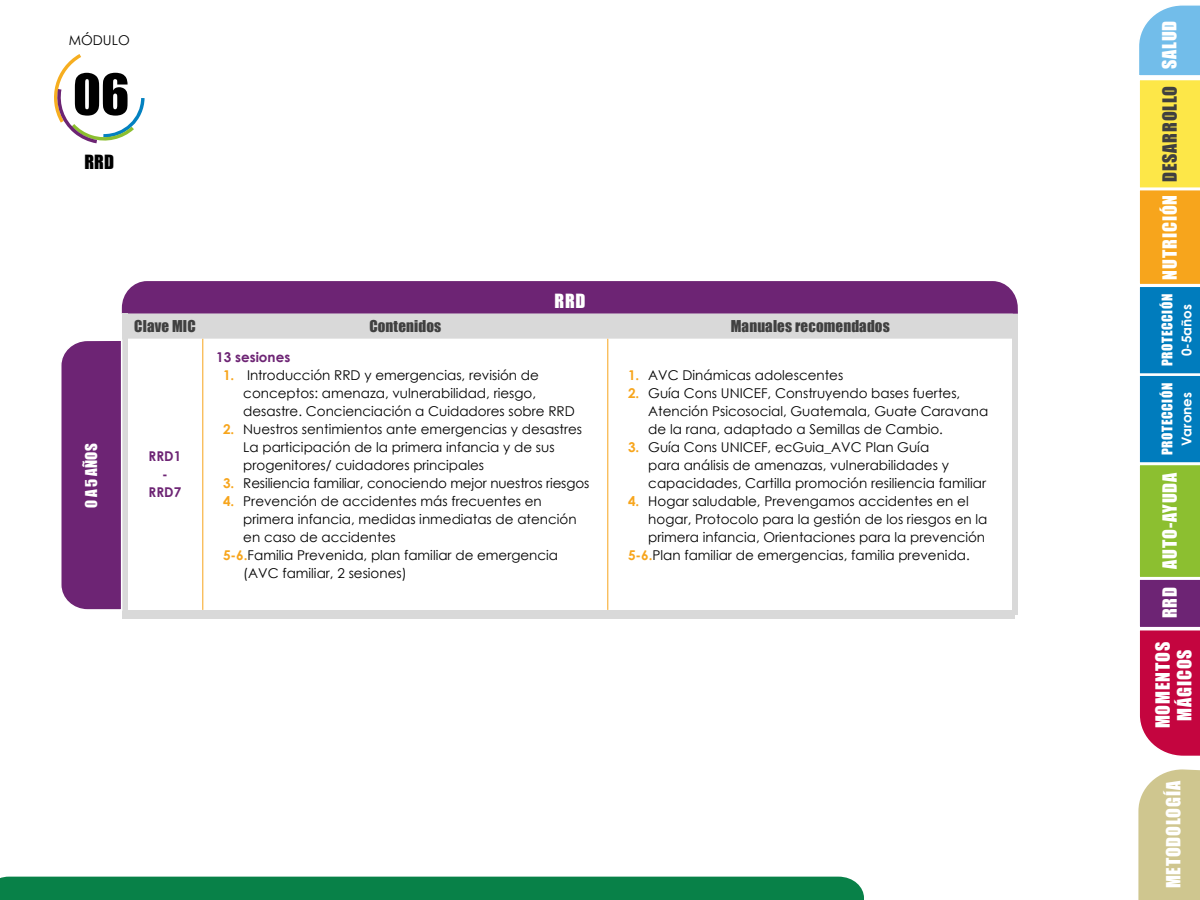
<style>
.page{position:relative;width:1200px;height:900px;background:#fff}
.page>*{position:absolute;margin:0;border:0;box-sizing:border-box;transform-origin:0 0}
.t1{font:52.2px "Impact";color:#000}
.t2{font:18px/21.6px "Impact";letter-spacing:.05em;color:#fff;text-align:center}
.t3{font:18px "Impact";letter-spacing:.05em;color:#404040}
.t4{font:18px "Impact";color:#000}
.t5{font:15px "Impact";letter-spacing:.01em;color:#404040}
.t6{font:15px "Impact";color:#fff}
.t7{font:13.5px/18px "Century Gothic";color:#000}
.t8{font:13.5px "Impact";letter-spacing:.05em;color:#fff}
.t9{font:700 13.5px/18px "Century Gothic";color:#6d2474;text-align:center}
.t10{font:700 13.5px "Century Gothic";color:#fff}
.s1{font-weight:700;color:#f7a51c}
</style>
<div class="page">
<div style="left:0;top:877px;width:864px;height:23px;background:#088148"></div>
<svg style="left:54px;top:54px;width:91px;height:89px"></svg>
<svg style="left:1139px;top:5px;width:61px;height:751px;background:#958f73"></svg>
<svg style="left:1138px;top:769px;width:62px;height:131px;background:#d2c996"></svg>
<div style="left:125px;top:610px;width:890px;height:9px;background:#d9d9d9"></div>
<div style="left:1013px;top:314px;width:5px;height:300px;background:#d9d9d9"></div>
<div style="left:122px;top:314px;width:5px;height:305px;background:#d9d9d9"></div>
<svg style="left:61px;top:281px;width:957px;height:329px"></svg>
<p class="t7" style="left:69px;top:31px;width:62px">MÓDULO</p>
<h1 class="t1" style="left:73px;top:54px;width:58px">06</h1>
<h2 class="t4" style="left:84px;top:148px;width:31px">RRD</h2>
<p class="t6" style="left:80px;top:508px;width:66px;rotate:-90deg">0 A 5 AÑOS</p>
<h2 class="t2" style="left:554px;top:289px;width:33px">RRD</h2>
<p class="t5" style="left:134px;top:315px;width:63px">Clave MIC</p>
<p class="t5" style="left:369px;top:314px;width:73px">Contenidos</p>
<p class="t5" style="left:731px;top:314px;width:161px">Manuales recomendados</p>
<p class="t9" style="left:149px;top:447px;width:34px">RRD1 -<br>RRD7</p>
<p class="t9" style="left:216px;top:348px;width:75px">13 sesiones</p>
<p class="t7" style="left:243px;top:366px;width:333px;text-indent:-20px"><span class="s1">1.</span> Introducción RRD y emergencias, revisión de conceptos: amenaza, vulnerabilidad, riesgo, desastre. Concienciación a Cuidadores sobre RRD</p>
<p class="t7" style="left:243px;top:420px;width:340px;text-indent:-20px"><span class="s1">2.</span> Nuestros sentimientos ante emergencias y desastres<br>La participación de la primera infancia y de sus progenitores/ cuidadores principales</p>
<p class="t7" style="left:223px;top:474px;width:368px"><span class="s1">3.</span> Resiliencia familiar, conociendo mejor nuestros riesgos</p>
<p class="t7" style="left:223px;top:492px;width:320px"><span class="s1">4.</span> Prevención de accidentes más frecuentes en</p>
<p class="t7" style="left:243px;top:510px;width:335px">primera infancia, medidas inmediatas de atención</p>
<p class="t7" style="left:243px;top:528px;width:154px">en caso de accidentes</p>
<p class="t7" style="left:223px;top:546px;width:337px"><span class="s1">5-6.</span>Familia Prevenida, plan familiar de emergencia</p>
<p class="t7" style="left:243px;top:564px;width:165px">(AVC familiar, 2 sesiones)</p>
<p class="t7" style="left:628px;top:366px;width:217px"><span class="s1">1.</span> AVC Dinámicas adolescentes</p>
<p class="t7" style="left:648px;top:384px;width:342px;text-indent:-20px"><span class="s1">2.</span> Guía Cons UNICEF, Construyendo bases fuertes,<br>Atención Psicosocial, Guatemala, Guate Caravana de la rana, adaptado a Semillas de Cambio.</p>
<p class="t7" style="left:648px;top:438px;width:339px;text-indent:-20px"><span class="s1">3.</span> Guía Cons UNICEF, ecGuia_AVC Plan Guía<br>para análisis de amenazas, vulnerabilidades y capacidades, Cartilla promoción resiliencia familiar</p>
<p class="t7" style="left:628px;top:492px;width:342px"><span class="s1">4.</span> Hogar saludable, Prevengamos accidentes en el</p>
<p class="t7" style="left:648px;top:510px;width:341px">hogar, Protocolo para la gestión de los riesgos en la</p>
<p class="t7" style="left:648px;top:528px;width:338px">primera infancia, Orientaciones para la prevención</p>
<p class="t7" style="left:628px;top:546px;width:343px"><span class="s1">5-6.</span>Plan familiar de emergencias, familia prevenida.</p>
<h2 class="t2" style="left:1158px;top:69px;width:50px;rotate:-90deg">SALUD</h2>
<h2 class="t3" style="left:1156px;top:182px;width:98px;rotate:-90deg">DESARROLLO</h2>
<h2 class="t2" style="left:1159px;top:280px;width:86px;rotate:-90deg">NUTRICIÓN</h2>
<p class="t8" style="left:1157px;top:366px;width:74px;rotate:-90deg">PROTECCIÓN</p>
<p class="t10" style="left:1176px;top:356px;width:54px;rotate:-90deg">0-5años</p>
<p class="t8" style="left:1157px;top:455px;width:74px;rotate:-90deg">PROTECCIÓN</p>
<p class="t10" style="left:1176px;top:446px;width:55px;rotate:-90deg">Varones</p>
<h2 class="t2" style="left:1159px;top:569px;width:98px;rotate:-90deg">AUTO-AYUDA</h2>
<h2 class="t2" style="left:1159px;top:618px;width:33px;rotate:-90deg">RRD</h2>
<h2 class="t2" style="left:1151px;top:728px;width:88px;rotate:-90deg">MOMENTOS<br>MÁGICOS</h2>
<h2 class="t2" style="left:1162px;top:888px;width:109px;rotate:-90deg">METODOLOGÍA</h2>
</div>
